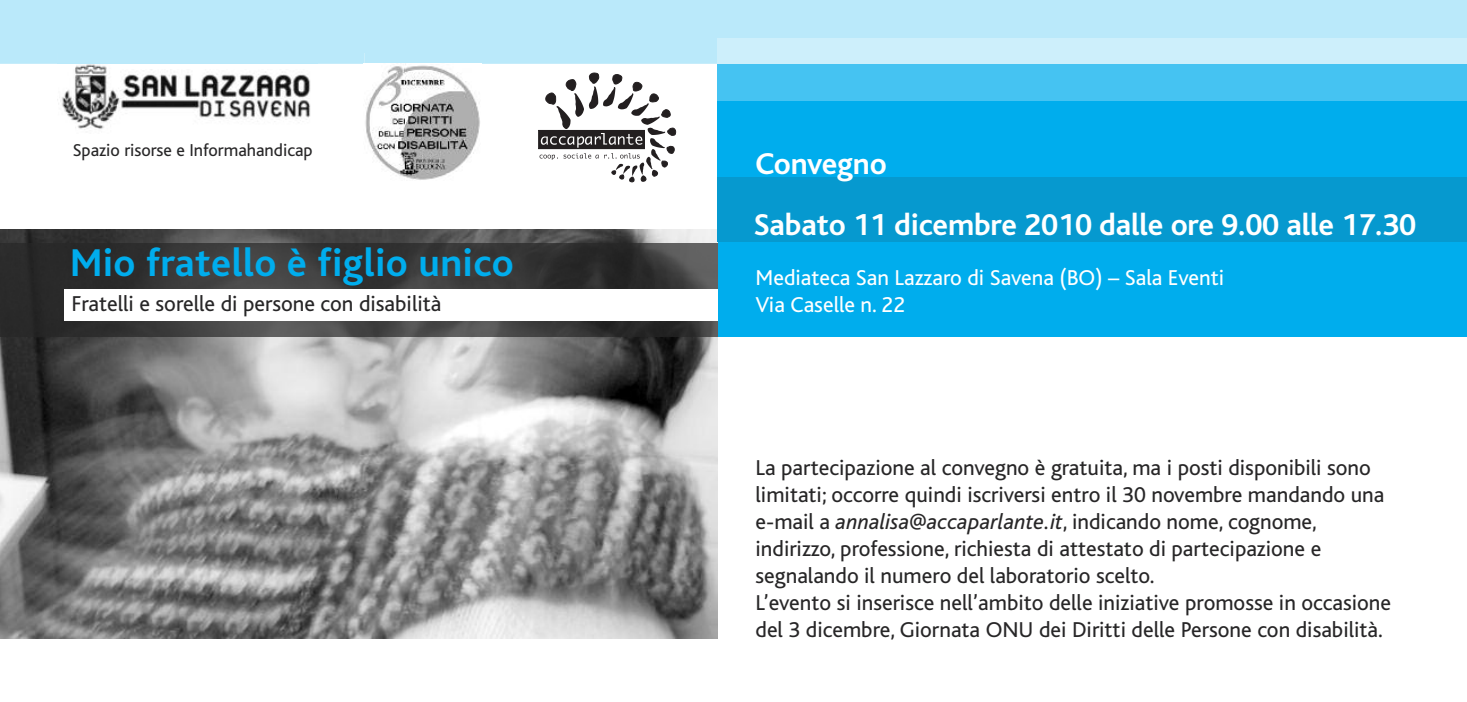
<style>
.page{position:relative;width:1467px;height:702px;background:#fff}
.page>*{position:absolute;margin:0;border:0;box-sizing:border-box;transform-origin:0 0}
.t1{font:700 40.5px "Bliss";letter-spacing:.01em;color:#00aded}
.t2{font:700 31.5px "Bliss";letter-spacing:-.005em;color:#fff}
.t3{font:22.5px/27px "Bliss";color:#272627}
.t4{font:22.5px/27px "Bliss";color:#fff}
.t5{font:18px "Bliss";color:#272627}
.s1{font-style:italic}
</style>
<div class="page">
<div style="left:718px;top:64px;width:749px;height:273px;background:#00aded"></div>
<img style="left:0;top:229px;width:718px;height:409px">
<img style="left:0;top:244px;width:718px;height:93px">
<div style="left:64px;top:288px;width:654px;height:32px;background:#fff"></div>
<div style="left:0;top:0;width:1467px;height:64px;background:#bae9fa"></div>
<svg style="left:57px;top:53px;width:307px;height:76px"></svg>
<img style="left:57px;top:61px;width:261px;height:3px">
<div style="left:718px;top:64px;width:749px;height:37px;background:#45c3f2"></div>
<div style="left:718px;top:38px;width:749px;height:26px;background:#cdeffb"></div>
<div style="left:718px;top:177px;width:749px;height:64px;background:#0699cf"></div>
<svg style="left:540px;top:73px;width:136px;height:109px"></svg>
<img style="left:363px;top:64px;width:117px;height:116px">
<p class="t5" style="left:73px;top:144px;width:241px">Spazio risorse e Informahandicap</p>
<h1 class="t1" style="left:70px;top:250px;width:445px">Mio fratello è figlio unico</h1>
<p class="t3" style="left:72px;top:293px;width:371px">Fratelli e sorelle di persone con disabilità</p>
<h2 class="t2" style="left:756px;top:153px;width:133px">Convegno</h2>
<h2 class="t2" style="left:754px;top:214px;width:664px">Sabato 11 dicembre 2010 dalle ore 9.00 alle 17.30</h2>
<p class="t4" style="left:756px;top:267px;width:470px">Mediateca San Lazzaro di Savena (BO) – Sala Eventi<br>Via Caselle n. 22</p>
<p class="t3" style="left:756px;top:456px;width:637px">La partecipazione al convegno è gratuita, ma i posti disponibili sono limitati; occorre quindi iscriversi entro il 30 novembre mandando una e-mail a <span class="s1">annalisa@accaparlante.it</span>, indicando nome, cognome, indirizzo, professione, richiesta di attestato di partecipazione e segnalando il numero del laboratorio scelto.<br>L’evento si inserisce nell’ambito delle iniziative promosse in occasione del 3 dicembre, Giornata ONU dei Diritti delle Persone con disabilità.</p>
</div>
